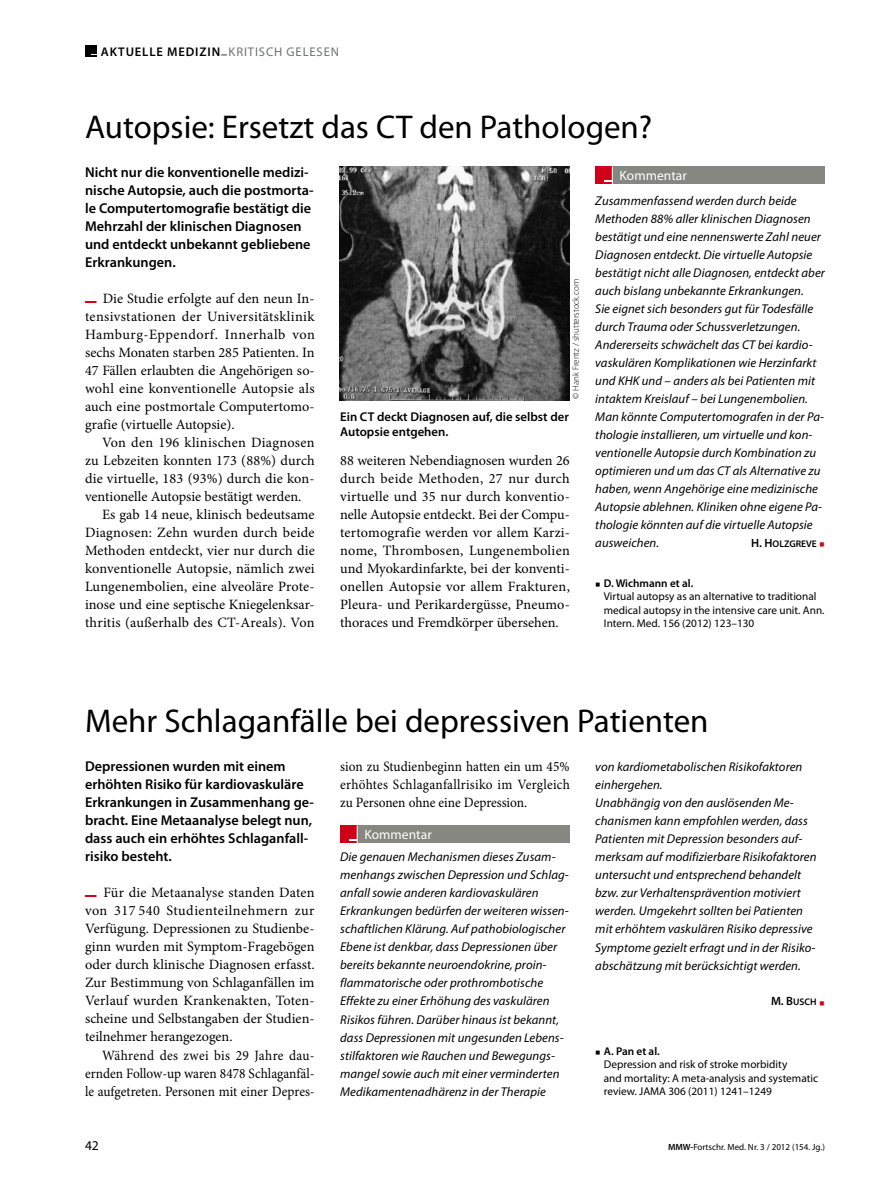
<style>
.page{position:relative;width:893px;height:1187px;background:#fff}
.page>*{position:absolute;margin:0;border:0;box-sizing:border-box;transform-origin:0 0}
.t1{font:40.2px "Myriad Pro";color:#d10019;scale:.57 1}
.t2{font:33px "Myriad Pro";color:#000}
.t3{font:14.25px/18px "Minion Pro";letter-spacing:.005em;color:#000;text-align:justify}
.t4{font:600 14.25px/18px "Myriad Pro";color:#000}
.t5{font:14.25px/18px "Minion Pro";letter-spacing:.005em;color:#000;text-align:justify;scale:.94 1}
.t6{font:13.5px "Myriad Pro";letter-spacing:.005em;color:#fff}
.t7{font:13.5px "Myriad Pro";color:#000}
.t8{font:italic 12.75px/18px "Myriad Pro";letter-spacing:.005em;color:#000}
.t9{font:600 12.75px/15px "Myriad Pro";color:#000}
.t10{font:600 12.6px "Myriad Pro";letter-spacing:.07em;color:#000}
.t11{font:11.25px/13.5px "Myriad Pro";color:#000}
.t12{font:9.6px "Myriad Pro Semibold SC800";color:#000}
.t13{font:9px "Myriad Pro";color:#000}
.t14{font:300 9px "Myriad Pro";color:#000}
.s1{font-weight:400;color:#707172}
.s2{font-size:12px}
.s3{font-family:"Minion Pro";font-size:14.25px;color:#d10019}
.s4{font-family:"Minion Pro";font-size:13.5px}
.s5{font-weight:600}
</style>
<div class="page">
<div style="left:85px;top:45px;width:12px;height:11px;background:#000"></div>
<div style="left:340px;top:825px;width:17px;height:17px;background:#d10019"></div>
<div style="left:357px;top:825px;width:213px;height:17px;background:#878781"></div>
<svg style="left:349px;top:825px;width:9px;height:18px"></svg>
<img style="left:340px;top:166px;width:229px;height:235px">
<div style="left:595px;top:167px;width:17px;height:17px;background:#d10019"></div>
<div style="left:612px;top:167px;width:213px;height:17px;background:#878781"></div>
<svg style="left:604px;top:167px;width:9px;height:17px"></svg>
<p class="t10" style="left:101px;top:43px;width:240px">AKTUELLE MEDIZIN<sub>–</sub><span class="s1">KRITISCH GELESEN</span></p>
<h2 class="t2" style="left:85px;top:106px;width:569px">Autopsie: Ersetzt das CT den Pathologen?</h2>
<p class="t4" style="left:85px;top:163px;width:230px">Nicht nur die konventionelle medizi&shy;nische Autopsie, auch die postmorta&shy;le Computertomografie bestätigt die Mehrzahl der klinischen Diagnosen und entdeckt unbekannt gebliebene Erkrankungen.</p>
<h1 class="t1" style="left:85px;top:260px;width:22px">_</h1>
<p class="t6" style="left:620px;top:167px;width:69px">Kommentar</p>
<p class="t8" style="left:595px;top:191px;width:231px">Zusammenfassend werden durch beide Methoden 88% aller klinischen Diagnosen bestätigt und eine nennenswerte Zahl neuer Diagnosen entdeckt. Die virtuelle Autopsie bestätigt nicht alle Diagnosen, entdeckt aber auch bislang unbekannte Erkrankungen.<br>Sie eignet sich besonders gut für Todesfälle durch Trauma oder Schussverletzungen.<br>Andererseits schwächelt das CT bei kardio&shy;vaskulären Komplikationen wie Herzinfarkt und KHK und – anders als bei Patienten mit intaktem Kreislauf – bei Lungenembolien.<br>Man könnte Computertomografen in der Pa&shy;thologie installieren, um virtuelle und kon&shy;ventionelle Autopsie durch Kombination zu optimieren und um das CT als Alternative zu haben, wenn Angehörige eine medizinische Autopsie ablehnen. Kliniken ohne eigene Pa&shy;thologie könnten auf die virtuelle Autopsie ausweichen.</p>
<p class="t14" style="left:571px;top:398px;width:121px;rotate:-90deg">© Hank Frentz / shutterstock.com</p>
<p class="t3" style="left:85px;top:289px;width:231px;text-indent:18px">Die Studie erfolgte auf den neun In&shy;tensivstationen der Universitätsklinik Hamburg-Eppendorf. Innerhalb von sechs Monaten starben 285 Patienten. In 47 Fällen erlaubten die Angehörigen so&shy;wohl eine konventionelle Autopsie als auch eine postmortale Computertomo&shy;grafie (virtuelle Autopsie).</p>
<p class="t3" style="left:102px;top:433px;width:214px">Von den 196 klinischen Diagnosen</p>
<p class="t3" style="left:85px;top:451px;width:231px">zu Lebzeiten konnten 173 (88%) durch</p>
<p class="t3" style="left:85px;top:469px;width:231px">die virtuelle, 183 (93%) durch die kon-</p>
<p class="t3" style="left:85px;top:487px;width:218px">ventionelle Autopsie bestätigt werden.</p>
<p class="t3" style="left:102px;top:505px;width:214px">Es gab 14 neue, klinisch bedeutsame</p>
<p class="t3" style="left:85px;top:523px;width:231px">Diagnosen: Zehn wurden durch beide</p>
<p class="t3" style="left:85px;top:541px;width:231px">Methoden entdeckt, vier nur durch die</p>
<p class="t3" style="left:85px;top:559px;width:231px">konventionelle Autopsie, nämlich zwei</p>
<p class="t3" style="left:85px;top:577px;width:231px">Lungenembolien, eine alveoläre Prote-</p>
<p class="t3" style="left:85px;top:595px;width:231px">inose und eine septische Kniegelenksar-</p>
<p class="t3" style="left:85px;top:613px;width:231px">thritis (außerhalb des CT-Areals). Von</p>
<p class="t9" style="left:340px;top:408px;width:230px">Ein CT deckt Diagnosen auf, die selbst der<br>Autopsie entgehen.</p>
<p class="t3" style="left:340px;top:451px;width:231px">88 weiteren Nebendiagnosen wurden 26 durch beide Methoden, 27 nur durch virtuelle und 35 nur durch konventio&shy;nelle Autopsie entdeckt. Bei der Compu&shy;tertomografie werden vor allem Karzi&shy;nome, Thrombosen, Lungenembolien und Myokardinfarkte, bei der konventi&shy;onellen Autopsie vor allem Frakturen, Pleura- und Perikardergüsse, Pneumo&shy;thoraces und Fremdkörper übersehen.</p>
<p class="t12" style="left:751px;top:537px;width:75px"><span class="s2">H. H</span>OLZGREVE <span class="s3">■</span></p>
<p class="t11" style="left:604px;top:576px;width:222px;text-indent:-9px"><span class="s4">■</span> <span class="s5">D. Wichmann et al.<br></span>Virtual autopsy as an alternative to traditional medical autopsy in the intensive care unit. Ann.<br>Intern. Med. 156 (2012) 123–130</p>
<h2 class="t2" style="left:85px;top:700px;width:625px">Mehr Schlaganfälle bei depressiven Patienten</h2>
<p class="t4" style="left:85px;top:757px;width:231px">Depressionen wurden mit einem erhöhten Risiko für kardiovaskuläre<br>Erkrankungen in Zusammenhang ge&shy;bracht. Eine Metaanalyse belegt nun, dass auch ein erhöhtes Schlaganfall&shy;risiko besteht.</p>
<h1 class="t1" style="left:85px;top:854px;width:22px">_</h1>
<p class="t5" style="left:340px;top:757px;width:246px">sion zu Studienbeginn hatten ein um 45% erhöhtes Schlaganfallrisiko im Vergleich zu Personen ohne eine Depression.</p>
<p class="t6" style="left:364px;top:826px;width:69px">Kommentar</p>
<p class="t8" style="left:340px;top:847px;width:230px">Die genauen Mechanismen dieses Zusam&shy;menhangs zwischen Depression und Schlag&shy;anfall sowie anderen kardiovaskulären Erkrankungen bedürfen der weiteren wissen&shy;schaftlichen Klärung. Auf pathobiologischer Ebene ist denkbar, dass Depressionen über bereits bekannte neuroendokrine, proin&shy;flammatorische oder prothrombotische Effekte zu einer Erhöhung des vaskulären Risikos führen. Darüber hinaus ist bekannt, dass Depressionen mit ungesunden Lebens&shy;stilfaktoren wie Rauchen und Bewegungs&shy;mangel sowie auch mit einer verminderten Medikamentenadhärenz in der Therapie</p>
<p class="t8" style="left:595px;top:757px;width:223px">von kardiometabolischen Risikofaktoren einhergehen.<br>Unabhängig von den auslösenden Me&shy;chanismen kann empfohlen werden, dass Patienten mit Depression besonders auf&shy;merksam auf modifizierbare Risikofaktoren untersucht und entsprechend behandelt bzw. zur Verhaltensprävention motiviert werden. Umgekehrt sollten bei Patienten mit erhöhtem vaskulären Risiko depressive Symptome gezielt erfragt und in der Risiko&shy;abschätzung mit berücksichtigt werden.</p>
<p class="t12" style="left:771px;top:996px;width:55px"><span class="s2">M. B</span>USCH <span class="s3">■</span></p>
<p class="t3" style="left:85px;top:883px;width:231px;text-indent:18px">Für die Metaanalyse standen Daten von 317 540 Studienteilnehmern zur Verfügung. Depressionen zu Studienbe&shy;ginn wurden mit Symptom-Fragebögen oder durch klinische Diagnosen erfasst.<br>Zur Bestimmung von Schlaganfällen im Verlauf wurden Krankenakten, Toten&shy;scheine und Selbstangaben der Studien&shy;teilnehmer herangezogen.</p>
<p class="t5" style="left:85px;top:1045px;width:246px;text-indent:17px">Während des zwei bis 29 Jahre dau&shy;ernden Follow-up waren 8478 Schlaganfäl&shy;le aufgetreten. Personen mit einer Depres-</p>
<p class="t11" style="left:604px;top:1043px;width:216px;text-indent:-9px"><span class="s4">■</span> <span class="s5">A. Pan et al.<br></span>Depression and risk of stroke morbidity<br>and mortality: A meta-analysis and systematic review. JAMA 306 (2011) 1241–1249</p>
<p class="t7" style="left:85px;top:1136px;width:15px">42</p>
<p class="t13" style="left:668px;top:1140px;width:158px"><span class="s5">MMW-</span>Fortschr. Med. Nr. 3 / 2012 (154. Jg.)</p>
</div>
